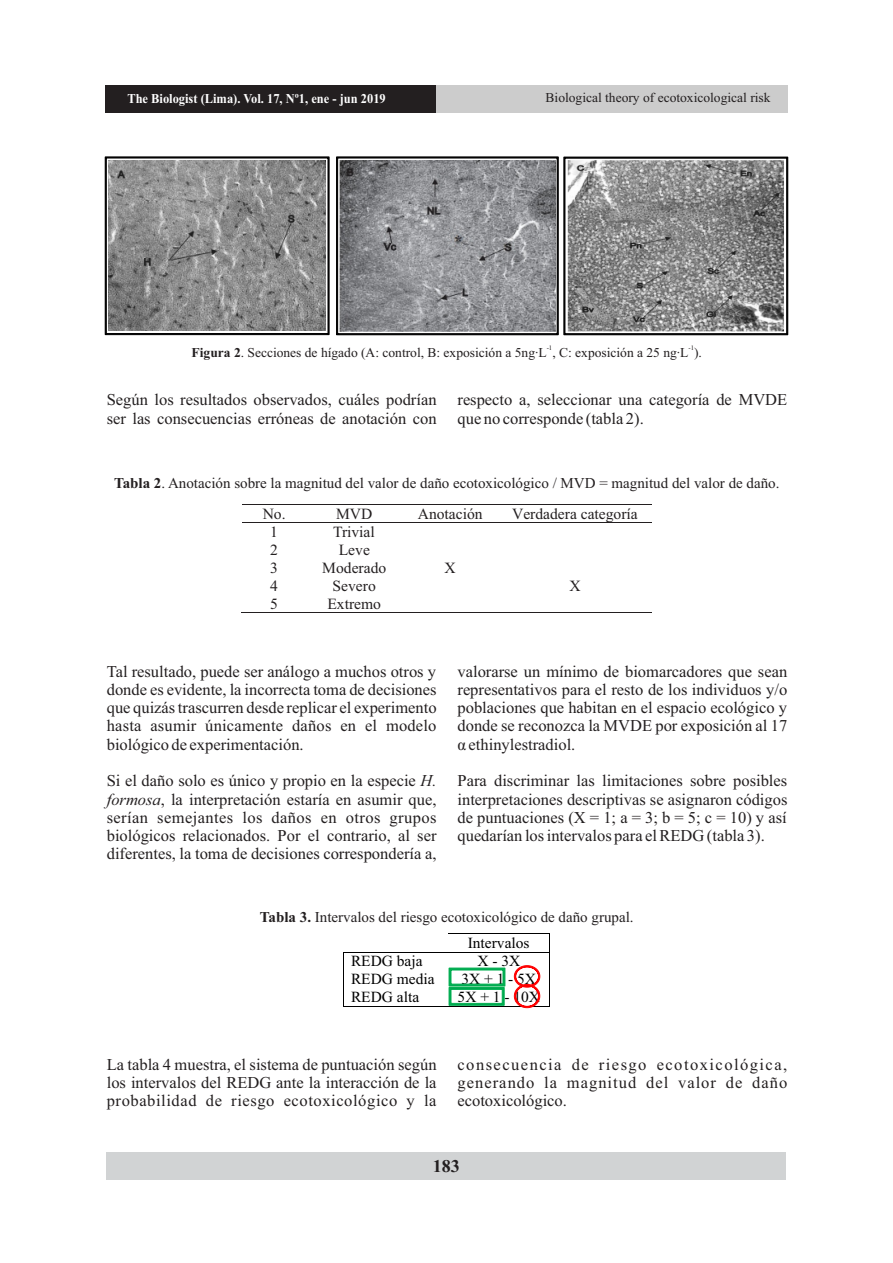
<style>
.page{position:relative;width:893px;height:1263px;background:#fff}
.page>*{position:absolute;margin:0;border:0;box-sizing:border-box;transform-origin:0 0}
.t1{font:700 18px "Times New Roman";color:#231f20}
.t2{font:16.5px/18.3px "Times New Roman";color:#231f20;text-align:justify}
.t3{font:15.6px "Times New Roman";color:#231f20}
.t4{font:15.45px "Times New Roman";color:#000}
.t5{font:15px "Times New Roman";color:#231f20}
.t6{font:13.5px "Times New Roman";color:#231f20}
.t7{font:700 13.5px "Times New Roman";color:#fff;scale:.92 1}
.t8{font:6.75px "Times New Roman";color:#231f20}
.s1{font-weight:700}
.s2{font-style:italic}
</style>
<div class="page">
<svg style="left:105px;top:157px;width:224px;height:178px"></svg>
<svg style="left:336px;top:157px;width:452px;height:178px"></svg>
<img style="left:339px;top:160px;width:216px;height:171px">
<img style="left:568px;top:161px;width:216px;height:170px">
<img style="left:108px;top:161px;width:218px;height:170px">
<hr style="left:242px;top:504px;width:64px;height:1px;background:#231f20">
<hr style="left:307px;top:504px;width:95px;height:1px;background:#231f20">
<hr style="left:403px;top:504px;width:95px;height:1px;background:#231f20">
<hr style="left:499px;top:504px;width:153px;height:1px;background:#231f20">
<hr style="left:242px;top:522px;width:64px;height:1px;background:#231f20">
<hr style="left:307px;top:522px;width:95px;height:1px;background:#231f20">
<hr style="left:403px;top:522px;width:95px;height:1px;background:#231f20">
<hr style="left:499px;top:522px;width:153px;height:1px;background:#231f20">
<hr style="left:241px;top:613px;width:65px;height:1px;background:#231f20">
<hr style="left:306px;top:613px;width:96px;height:1px;background:#231f20">
<hr style="left:402px;top:613px;width:96px;height:1px;background:#231f20">
<hr style="left:498px;top:613px;width:154px;height:1px;background:#231f20">
<hr style="left:449px;top:933px;width:100px;height:1px;background:#000">
<hr style="left:345px;top:952px;width:104px;height:1px;background:#000">
<hr style="left:449px;top:952px;width:100px;height:1px;background:#000">
<hr style="left:344px;top:1006px;width:105px;height:1px;background:#000">
<hr style="left:448px;top:1006px;width:101px;height:1px;background:#000">
<svg style="left:549px;top:933px;width:1px;height:74px"></svg>
<svg style="left:514px;top:965px;width:26px;height:43px"></svg>
<svg style="left:448px;top:968px;width:57px;height:38px"></svg>
<div style="left:106px;top:85px;width:681px;height:28px;background:#ccc"></div>
<div style="left:106px;top:85px;width:330px;height:28px;background:#231f20"></div>
<div style="left:107px;top:1152px;width:679px;height:28px;background:#d1d3d4"></div>
<p class="t7" style="left:127px;top:94px;width:282px">The Biologist (Lima). Vol. 17, Nº1, ene - jun 2019</p>
<p class="t6" style="left:546px;top:93px;width:226px">Biological theory of ecotoxicological risk</p>
<p class="t8" style="left:547px;top:346px;width:7px">-1</p>
<p class="t8" style="left:688px;top:346px;width:7px">-1</p>
<p class="t6" style="left:192px;top:348px;width:512px"><span class="s1">Figura 2</span>. Secciones de hígado (A: control, B: exposición a 5ng·L , C: exposición a 25 ng·L ).</p>
<p class="t2" style="left:107px;top:392px;width:331px">Según los resultados observados, cuáles podrían ser las consecuencias erróneas de anotación con</p>
<p class="t2" style="left:457px;top:392px;width:331px">respecto a, seleccionar una categoría de MVDE que no corresponde (tabla 2).</p>
<p class="t5" style="left:114px;top:478px;width:667px"><span class="s1">Tabla 2</span>. Anotación sobre la magnitud del valor de daño ecotoxicológico / MVD = magnitud del valor de daño.</p>
<p class="t3" style="left:263px;top:508px;width:24px">No.</p>
<p class="t3" style="left:336px;top:508px;width:38px">MVD</p>
<p class="t3" style="left:418px;top:508px;width:66px">Anotación</p>
<p class="t3" style="left:512px;top:508px;width:127px">Verdadera categoría</p>
<p class="t3" style="left:270px;top:526px;width:9px">1</p>
<p class="t3" style="left:333px;top:526px;width:43px">Trivial</p>
<p class="t3" style="left:270px;top:544px;width:9px">2</p>
<p class="t3" style="left:339px;top:544px;width:33px">Leve</p>
<p class="t3" style="left:270px;top:562px;width:9px">3</p>
<p class="t3" style="left:322px;top:562px;width:65px">Moderado</p>
<p class="t3" style="left:445px;top:562px;width:13px">X</p>
<p class="t3" style="left:270px;top:580px;width:9px">4</p>
<p class="t3" style="left:333px;top:580px;width:45px">Severo</p>
<p class="t3" style="left:569px;top:580px;width:13px">X</p>
<p class="t3" style="left:270px;top:598px;width:9px">5</p>
<p class="t3" style="left:327px;top:598px;width:55px">Extremo</p>
<p class="t2" style="left:107px;top:663px;width:331px">Tal resultado, puede ser análogo a muchos otros y donde es evidente, la incorrecta toma de decisiones que quizás trascurren desde replicar el experimento hasta asumir únicamente daños en el modelo biológico de experimentación.</p>
<p class="t2" style="left:107px;top:773px;width:331px">Si el daño solo es único y propio en la especie <span class="s2">H. formosa</span>, la interpretación estaría en asumir que, serían semejantes los daños en otros grupos biológicos relacionados. Por el contrario, al ser diferentes, la toma de decisiones correspondería a,</p>
<p class="t2" style="left:457px;top:663px;width:331px">valorarse un mínimo de biomarcadores que sean representativos para el resto de los individuos y/o poblaciones que habitan en el espacio ecológico y donde se reconozca la MVDE por exposición al 17 α ethinylestradiol.</p>
<p class="t2" style="left:457px;top:773px;width:331px">Para discriminar las limitaciones sobre posibles interpretaciones descriptivas se asignaron códigos de puntuaciones (X = 1; a = 3; b = 5; c = 10) y así quedarían los intervalos para el REDG (tabla 3).</p>
<p class="t5" style="left:260px;top:911px;width:375px"><span class="s1">Tabla 3.</span> Intervalos del riesgo ecotoxicológico de daño grupal.</p>
<p class="t4" style="left:468px;top:937px;width:63px">Intervalos</p>
<p class="t4" style="left:351px;top:955px;width:73px">REDG baja</p>
<p class="t4" style="left:477px;top:955px;width:44px">X - 3X</p>
<p class="t4" style="left:351px;top:973px;width:85px">REDG media</p>
<p class="t4" style="left:461px;top:973px;width:76px">3X + 1 - 5X</p>
<p class="t4" style="left:351px;top:991px;width:70px">REDG alta</p>
<p class="t4" style="left:458px;top:991px;width:84px">5X + 1 - 10X</p>
<p class="t2" style="left:107px;top:1056px;width:331px">La tabla 4 muestra, el sistema de puntuación según los intervalos del REDG ante la interacción de la probabilidad de riesgo ecotoxicológico y la</p>
<p class="t2" style="left:457px;top:1056px;width:331px">consecuencia de riesgo ecotoxicológica, generando la magnitud del valor de daño ecotoxicológico.</p>
<p class="t1" style="left:433px;top:1160px;width:28px">183</p>
</div>
